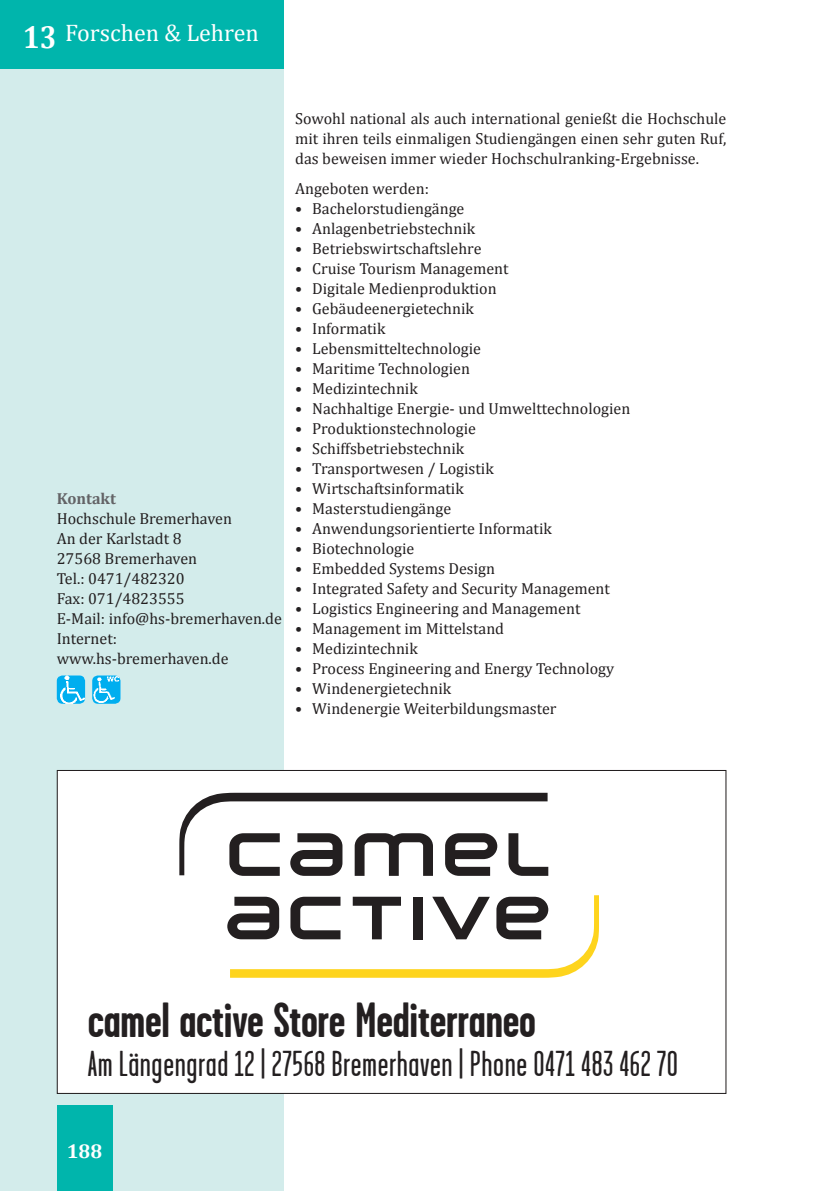
<style>
.page{position:relative;width:840px;height:1191px;background:#fff}
.page>*{position:absolute;margin:0;border:0;box-sizing:border-box;transform-origin:0 0}
.t1{font:700 49.4px "Garage Gothic";letter-spacing:-.005em;color:#231f20}
.t2{font:36px "Garage Gothic";letter-spacing:.02em;color:#231f20}
.t3{font:24px "Cambria";color:#fff}
.t4{font:700 20px "Cambria";color:#fff}
.t5{font:16px/20px "Cambria";color:#231f20;text-align:justify}
.t6{font:700 16px "Cambria";color:#636366}
.s1{font-weight:700;font-size:32px}
</style>
<div class="page">
<div style="left:0;top:0;width:283px;height:1191px;background:#d3eceb"></div>
<div style="left:0;top:0;width:283px;height:68px;background:#00b5ac"></div>
<div style="left:57px;top:1106px;width:55px;height:85px;background:#00b5ac"></div>
<img style="left:57px;top:675px;width:28px;height:29px">
<img style="left:92px;top:675px;width:28px;height:29px">
<svg style="left:59px;top:772px;width:540px;height:320px"></svg>
<h3 class="t3" style="left:23px;top:19px;width:237px"><span class="s1">13</span> Forschen &amp; Lehren</h3>
<p class="t6" style="left:57px;top:487px;width:61px">Kontakt</p>
<p class="t5" style="left:57px;top:508px;width:226px;text-align:left">Hochschule Bremerhaven<br>An der Karlstadt 8<br>27568 Bremerhaven<br>Tel.: 0471/482320<br>Fax: 071/4823555<br>E-Mail: info@hs-bremerhaven.de<br>Internet: www.hs-bremerhaven.de</p>
<p class="t5" style="left:295px;top:108px;width:432px">Sowohl national als auch international genießt die Hochschule mit ihren teils einmaligen Studiengängen einen sehr guten Ruf, das beweisen immer wieder Hochschulranking-Ergebnisse.</p>
<p class="t5" style="left:295px;top:178px;width:135px">Angeboten werden:</p>
<p class="t5" style="left:295px;top:198px;width:171px">• Bachelorstudiengänge</p>
<p class="t5" style="left:295px;top:218px;width:181px">• Anlagenbetriebstechnik</p>
<p class="t5" style="left:295px;top:238px;width:188px">• Betriebswirtschaftslehre</p>
<p class="t5" style="left:295px;top:258px;width:215px">• Cruise Tourism Management</p>
<p class="t5" style="left:295px;top:278px;width:203px">• Digitale Medienproduktion</p>
<p class="t5" style="left:295px;top:298px;width:180px">• Gebäudeenergietechnik</p>
<p class="t5" style="left:295px;top:318px;width:92px">• Informatik</p>
<p class="t5" style="left:295px;top:338px;width:187px">• Lebensmitteltechnologie</p>
<p class="t5" style="left:295px;top:358px;width:176px">• Maritime Technologien</p>
<p class="t5" style="left:295px;top:378px;width:124px">• Medizintechnik</p>
<p class="t5" style="left:295px;top:398px;width:336px">• Nachhaltige Energie- und Umwelttechnologien</p>
<p class="t5" style="left:295px;top:418px;width:182px">• Produktionstechnologie</p>
<p class="t5" style="left:295px;top:438px;width:170px">• Schiffsbetriebstechnik</p>
<p class="t5" style="left:295px;top:458px;width:200px">• Transportwesen / Logistik</p>
<p class="t5" style="left:295px;top:478px;width:170px">• Wirtschaftsinformatik</p>
<p class="t5" style="left:295px;top:498px;width:157px">• Masterstudiengänge</p>
<p class="t5" style="left:295px;top:518px;width:258px">• Anwendungsorientierte Informatik</p>
<p class="t5" style="left:295px;top:538px;width:121px">• Biotechnologie</p>
<p class="t5" style="left:295px;top:558px;width:201px">• Embedded Systems Design</p>
<p class="t5" style="left:295px;top:578px;width:316px">• Integrated Safety and Security Management</p>
<p class="t5" style="left:295px;top:598px;width:286px">• Logistics Engineering and Management</p>
<p class="t5" style="left:295px;top:618px;width:210px">• Management im Mittelstand</p>
<p class="t5" style="left:295px;top:638px;width:124px">• Medizintechnik</p>
<p class="t5" style="left:295px;top:658px;width:320px">• Process Engineering and Energy Technology</p>
<p class="t5" style="left:295px;top:678px;width:157px">• Windenergietechnik</p>
<p class="t5" style="left:295px;top:698px;width:263px">• Windenergie Weiterbildungsmaster</p>
<h1 class="t1" style="left:88px;top:993px;width:449px">camel active Store Mediterraneo</h1>
<h2 class="t2" style="left:88px;top:1045px;width:591px">Am Längengrad 12 | 27568 Bremerhaven | Phone 0471 483 462 70</h2>
<p class="t4" style="left:67px;top:1137px;width:37px">188</p>
</div>
